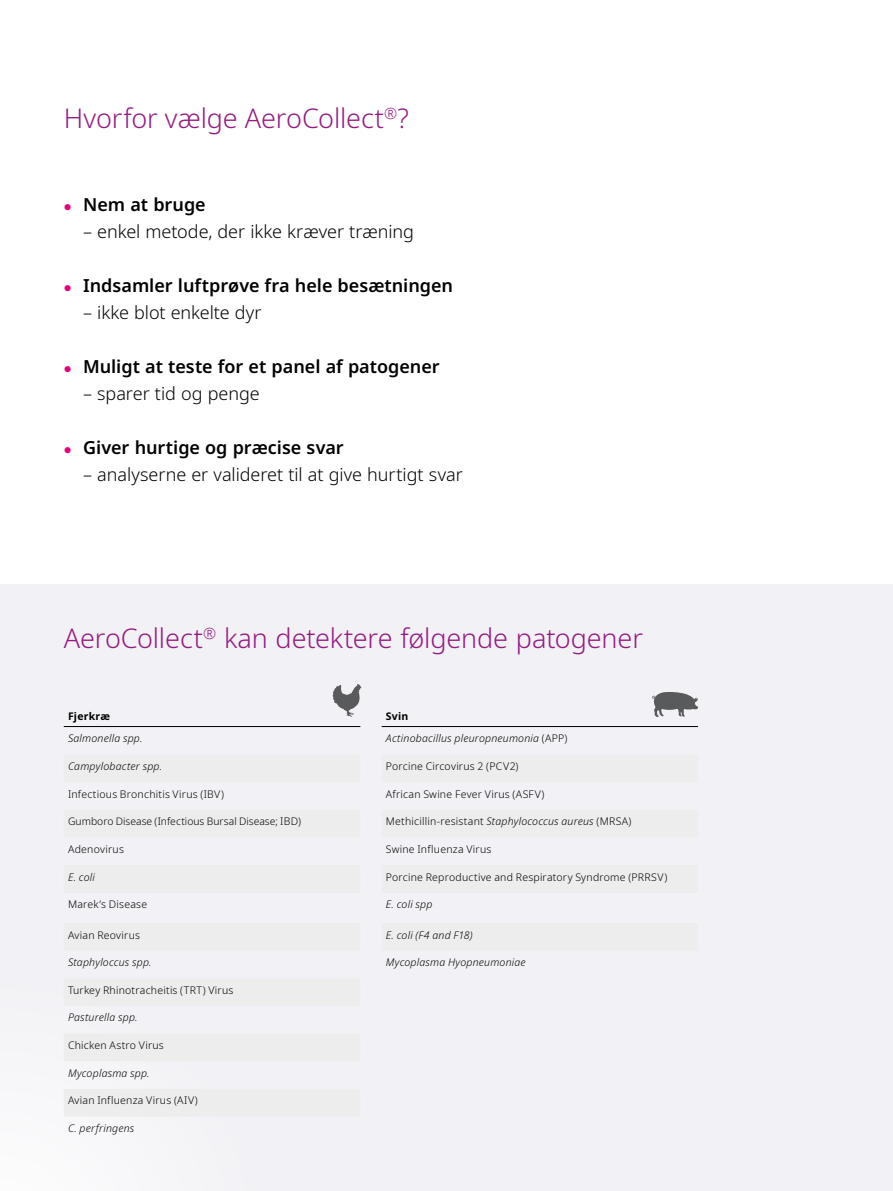
<style>
.page{position:relative;width:893px;height:1191px;background:#fff}
.page>*{position:absolute;margin:0;border:0;box-sizing:border-box;transform-origin:0 0}
.t1{font:300 27px "Noto Sans";letter-spacing:-.005em;color:#951b81}
.t2{font:300 18px "Noto Sans";letter-spacing:-.005em;color:#000}
.t3{font:600 18px "Noto Sans";color:#000}
.t4{font:300 10.5px "Noto Sans";letter-spacing:.02em;color:#000}
.t5{font:italic 300 10.5px "Noto Sans";letter-spacing:.02em;color:#000}
.t6{font:700 10.5px "Noto Sans";letter-spacing:.02em;color:#000}
.t7{font:300 10.35px "Noto Sans";color:#000}
.s1{color:#e6007d}
.s2{font-style:normal}
.s3{font-size:10.5px}
.s4{font-style:italic}
</style>
<div class="page">
<div style="left:0;top:584px;width:893px;height:607px;background:#f2f1f5"></div>
<svg style="left:0;top:1179px;width:37px;height:12px"></svg>
<svg style="left:333px;top:684px;width:28px;height:33px"></svg>
<svg style="left:652px;top:692px;width:46px;height:25px"></svg>
<hr style="left:64px;top:726px;width:296px;height:1px;background:#000">
<hr style="left:382px;top:726px;width:316px;height:1px;background:#000">
<h1 class="t1" style="left:64px;top:99px;width:347px">Hvorfor vælge AeroCollect<sup>®</sup>?</h1>
<h2 class="t3" style="left:64px;top:191px;width:143px"><span class="s1">●</span> Nem at bruge</h2>
<h2 class="t2" style="left:83px;top:218px;width:332px">– enkel metode, der ikke kræver træning</h2>
<h2 class="t3" style="left:64px;top:272px;width:391px"><span class="s1">●</span> Indsamler luftprøve fra hele besætningen</h2>
<h2 class="t2" style="left:83px;top:299px;width:180px">– ikke blot enkelte dyr</h2>
<h2 class="t3" style="left:64px;top:353px;width:377px"><span class="s1">●</span> Muligt at teste for et panel af patogener</h2>
<h2 class="t2" style="left:83px;top:380px;width:178px">– sparer tid og penge</h2>
<h2 class="t3" style="left:64px;top:434px;width:282px"><span class="s1">●</span> Giver hurtige og præcise svar</h2>
<h2 class="t2" style="left:83px;top:461px;width:381px">– analyserne er valideret til at give hurtigt svar</h2>
<h1 class="t1" style="left:64px;top:619px;width:581px">AeroCollect<sup>®</sup> kan detektere følgende patogener</h1>
<p class="t6" style="left:68px;top:709px;width:44px">Fjerkræ</p>
<p class="t6" style="left:386px;top:709px;width:24px">Svin</p>
<p class="t5" style="left:68px;top:731px;width:76px">Salmonella spp.</p>
<p class="t5" style="left:386px;top:731px;width:183px">Actinobacillus pleuropneumonia <span class="s2">(APP)</span></p>
<p class="t5" style="left:68px;top:759px;width:96px">Campylobacter spp.</p>
<p class="t4" style="left:386px;top:759px;width:134px">Porcine Circovirus 2 (PCV2)</p>
<p class="t4" style="left:68px;top:786px;width:157px">Infectious Bronchitis Virus (IBV)</p>
<p class="t4" style="left:386px;top:786px;width:160px">African Swine Fever Virus (ASFV)</p>
<p class="t7" style="left:68px;top:814px;width:234px">Gumboro Disease (Infectious Bursal Disease; <span class="s3">IBD)</span></p>
<p class="t4" style="left:386px;top:814px;width:247px">Methicillin-resistant <span class="s4">Staphylococcus aureus</span> (MRSA)</p>
<p class="t4" style="left:68px;top:841px;width:57px">Adenovirus</p>
<p class="t4" style="left:386px;top:841px;width:107px">Swine Influenza Virus</p>
<p class="t5" style="left:68px;top:869px;width:28px">E. coli</p>
<p class="t4" style="left:386px;top:869px;width:283px">Porcine Reproductive and Respiratory Syndrome (PRRSV)</p>
<p class="t4" style="left:68px;top:897px;width:81px">Marek’s Disease</p>
<p class="t5" style="left:386px;top:897px;width:48px">E. coli spp</p>
<p class="t4" style="left:68px;top:927px;width:74px">Avian Reovirus</p>
<p class="t5" style="left:386px;top:927px;width:88px">E. coli (F4 and F18)</p>
<p class="t5" style="left:68px;top:955px;width:85px">Staphyloccus spp.</p>
<p class="t5" style="left:386px;top:955px;width:141px">Mycoplasma Hyopneumoniae</p>
<p class="t4" style="left:68px;top:982px;width:167px">Turkey Rhinotracheitis (TRT) Virus</p>
<p class="t5" style="left:68px;top:1010px;width:71px">Pasturella spp.</p>
<p class="t4" style="left:68px;top:1038px;width:97px">Chicken Astro Virus</p>
<p class="t5" style="left:68px;top:1065px;width:83px">Mycoplasma spp.</p>
<p class="t4" style="left:68px;top:1093px;width:131px">Avian Influenza Virus (AIV)</p>
<p class="t5" style="left:68px;top:1120px;width:68px">C. perfringens</p>
</div>
